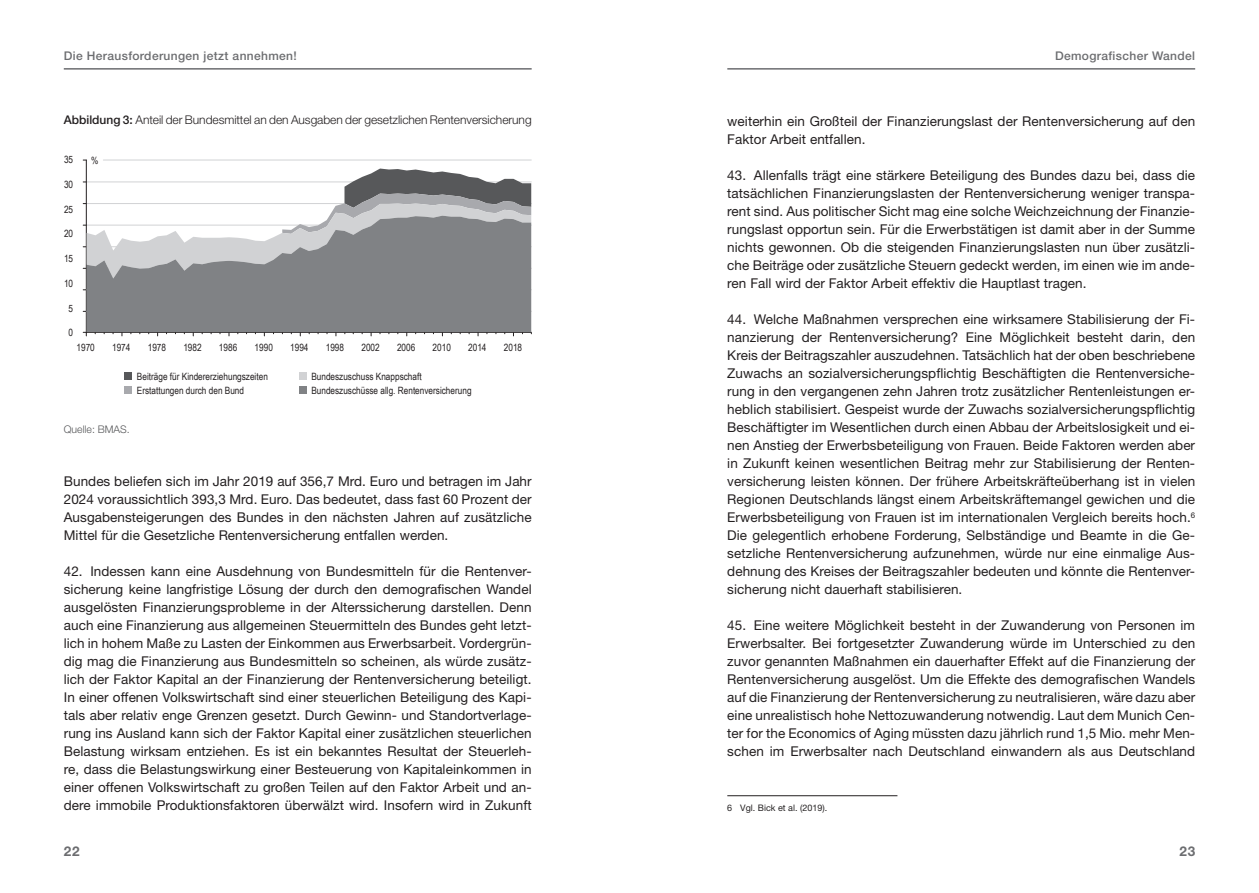
<style>
.page{position:relative;width:1259px;height:893px;background:#fff}
.page>*{position:absolute;margin:0;border:0;box-sizing:border-box;transform-origin:0 0}
.Studienfussnoten{font:13.5px/18px "Helvetica Neue LT Pro";letter-spacing:.005em;color:#231f20;text-align:justify}
.t1{font:700 13.5px "Helvetica Neue LT Pro";color:#6c6d70}
.t2{font:300 12px "Helvetica Neue LT Pro";letter-spacing:-.005em;color:#231f20}
.t3{font:500 12px "Helvetica Neue LT Pro";letter-spacing:.03em;color:#6c6d70}
.t4{font:300 10.5px "Helvetica Neue LT Pro";color:#57585a}
.t5{font:10.05px "Arial Narrow";color:#231f20}
.Studienfussnoten-2{font:9px "Helvetica Neue";color:#262324}
.s1{font-weight:500}
</style>
<div class="page">
<hr style="left:64px;top:68px;width:467px;height:2px;background:#6c6d70">
<hr style="left:727px;top:68px;width:468px;height:2px;background:#6c6d70">
<hr style="left:727px;top:795px;width:170px;height:1px;background:#231f20">
<hr style="left:103px;top:160px;width:428px;height:1px;background:#d1d2d4">
<hr style="left:86px;top:160px;width:1px;height:173px;background:#231f20">
<hr style="left:86px;top:332px;width:445px;height:1px;background:#231f20">
<div style="left:124px;top:373px;width:8px;height:7px;background:#57585a"></div>
<div style="left:300px;top:373px;width:7px;height:7px;background:#d1d2d4"></div>
<div style="left:124px;top:387px;width:8px;height:7px;background:#a8a9ad"></div>
<div style="left:300px;top:387px;width:7px;height:7px;background:#808285"></div>
<svg style="left:83px;top:169px;width:448px;height:109px"></svg>
<svg style="left:87px;top:216px;width:444px;height:116px;background:#97999b"></svg>
<p class="t3" style="left:64px;top:48px;width:235px">Die Herausforderungen jetzt annehmen!</p>
<p class="t2" style="left:64px;top:112px;width:469px"><span class="s1">Abbildung 3:</span> Anteil der Bundesmittel an den Ausgaben der gesetzlichen Rentenversicherung</p>
<p class="t5" style="left:64px;top:152px;width:11px">35</p>
<p class="t5" style="left:64px;top:177px;width:11px">30</p>
<p class="t5" style="left:64px;top:202px;width:11px">25</p>
<p class="t5" style="left:64px;top:226px;width:11px">20</p>
<p class="t5" style="left:64px;top:251px;width:11px">15</p>
<p class="t5" style="left:64px;top:276px;width:11px">10</p>
<p class="t5" style="left:69px;top:301px;width:6px">5</p>
<p class="t5" style="left:69px;top:325px;width:6px">0</p>
<p class="t5" style="left:91px;top:153px;width:9px">%</p>
<p class="t5" style="left:77px;top:340px;width:20px">1970</p>
<p class="t5" style="left:112px;top:340px;width:20px">1974</p>
<p class="t5" style="left:148px;top:340px;width:20px">1978</p>
<p class="t5" style="left:183px;top:340px;width:20px">1982</p>
<p class="t5" style="left:219px;top:340px;width:20px">1986</p>
<p class="t5" style="left:255px;top:340px;width:20px">1990</p>
<p class="t5" style="left:290px;top:340px;width:20px">1994</p>
<p class="t5" style="left:326px;top:340px;width:20px">1998</p>
<p class="t5" style="left:361px;top:340px;width:20px">2002</p>
<p class="t5" style="left:397px;top:340px;width:20px">2006</p>
<p class="t5" style="left:432px;top:340px;width:20px">2010</p>
<p class="t5" style="left:468px;top:340px;width:20px">2014</p>
<p class="t5" style="left:504px;top:340px;width:20px">2018</p>
<p class="t5" style="left:137px;top:369px;width:132px">Beiträge für Kindererziehungszeiten</p>
<p class="t5" style="left:137px;top:383px;width:109px">Erstattungen durch den Bund</p>
<p class="t4" style="left:64px;top:423px;width:67px">Quelle: BMAS.</p>
<p class="t5" style="left:311px;top:369px;width:112px">Bundeszuschuss Knappschaft</p>
<p class="t5" style="left:311px;top:383px;width:162px">Bundeszuschüsse allg. Rentenversicherung</p>
<p class="Studienfussnoten" style="left:64px;top:472px;width:469px">Bundes beliefen sich im Jahr 2019 auf 356,7 Mrd. Euro und betragen im Jahr 2024 voraussichtlich 393,3 Mrd. Euro. Das bedeutet, dass fast 60 Prozent der Ausgabensteigerungen des Bundes in den nächsten Jahren auf zusätzliche Mittel für die Gesetzliche Rentenversicherung entfallen werden.</p>
<p class="Studienfussnoten" style="left:64px;top:562px;width:469px">42. Indessen kann eine Ausdehnung von Bundesmitteln für die Rentenver&shy;sicherung keine langfristige Lösung der durch den demografischen Wandel ausgelösten Finanzierungsprobleme in der Alterssicherung darstellen. Denn auch eine Finanzierung aus allgemeinen Steuermitteln des Bundes geht letzt&shy;lich in hohem Maße zu Lasten der Einkommen aus Erwerbsarbeit. Vordergrün&shy;dig mag die Finanzierung aus Bundesmitteln so scheinen, als würde zusätz&shy;lich der Faktor Kapital an der Finanzierung der Rentenversicherung beteiligt.<br>In einer offenen Volkswirtschaft sind einer steuerlichen Beteiligung des Kapi&shy;tals aber relativ enge Grenzen gesetzt. Durch Gewinn- und Standortverlage&shy;rung ins Ausland kann sich der Faktor Kapital einer zusätzlichen steuerlichen Belastung wirksam entziehen. Es ist ein bekanntes Resultat der Steuerleh&shy;re, dass die Belastungswirkung einer Besteuerung von Kapitaleinkommen in einer offenen Volkswirtschaft zu großen Teilen auf den Faktor Arbeit und an&shy;dere immobile Produktionsfaktoren überwälzt wird. Insofern wird in Zukunft</p>
<p class="t1" style="left:64px;top:843px;width:17px">22</p>
<p class="t3" style="left:1055px;top:48px;width:142px">Demografischer Wandel</p>
<p class="Studienfussnoten" style="left:727px;top:112px;width:469px">weiterhin ein Großteil der Finanzierungslast der Rentenversicherung auf den<br>Faktor Arbeit entfallen.</p>
<p class="Studienfussnoten" style="left:727px;top:166px;width:469px">43. Allenfalls trägt eine stärkere Beteiligung des Bundes dazu bei, dass die tatsächlichen Finanzierungslasten der Rentenversicherung weniger transpa&shy;rent sind. Aus politischer Sicht mag eine solche Weichzeichnung der Finanzie&shy;rungslast opportun sein. Für die Erwerbstätigen ist damit aber in der Summe nichts gewonnen. Ob die steigenden Finanzierungslasten nun über zusätzli&shy;che Beiträge oder zusätzliche Steuern gedeckt werden, im einen wie im ande&shy;ren Fall wird der Faktor Arbeit effektiv die Hauptlast tragen.</p>
<p class="Studienfussnoten" style="left:727px;top:310px;width:469px">44. Welche Maßnahmen versprechen eine wirksamere Stabilisierung der Fi&shy;nanzierung der Rentenversicherung? Eine Möglichkeit besteht darin, den Kreis der Beitragszahler auszudehnen. Tatsächlich hat der oben beschriebene Zuwachs an sozialversicherungspflichtig Beschäftigten die Rentenversiche&shy;rung in den vergangenen zehn Jahren trotz zusätzlicher Rentenleistungen er&shy;heblich stabilisiert. Gespeist wurde der Zuwachs sozialversicherungspflichtig Beschäftigter im Wesentlichen durch einen Abbau der Arbeitslosigkeit und ei&shy;nen Anstieg der Erwerbsbeteiligung von Frauen. Beide Faktoren werden aber in Zukunft keinen wesentlichen Beitrag mehr zur Stabilisierung der Renten&shy;versicherung leisten können. Der frühere Arbeitskräfteüberhang ist in vielen Regionen Deutschlands längst einem Arbeitskräftemangel gewichen und die Erwerbsbeteiligung von Frauen ist im internationalen Vergleich bereits hoch.<sup>6<br></sup>Die gelegentlich erhobene Forderung, Selbständige und Beamte in die Ge&shy;setzliche Rentenversicherung aufzunehmen, würde nur eine einmalige Aus&shy;dehnung des Kreises der Beitragszahler bedeuten und könnte die Rentenver&shy;sicherung nicht dauerhaft stabilisieren.</p>
<p class="Studienfussnoten" style="left:727px;top:616px;width:469px">45. Eine weitere Möglichkeit besteht in der Zuwanderung von Personen im Erwerbsalter. Bei fortgesetzter Zuwanderung würde im Unterschied zu den zuvor genannten Maßnahmen ein dauerhafter Effekt auf die Finanzierung der Rentenversicherung ausgelöst. Um die Effekte des demografischen Wandels auf die Finanzierung der Rentenversicherung zu neutralisieren, wäre dazu aber eine unrealistisch hohe Nettozuwanderung notwendig. Laut dem Munich Cen&shy;ter for the Economics of Aging müssten dazu jährlich rund 1,5 Mio. mehr Men&shy;schen im Erwerbsalter nach Deutschland einwandern als aus Deutschland</p>
<p class="Studienfussnoten-2" style="left:727px;top:802px;width:101px">6 Vgl. Bick et al. (2019).</p>
<p class="t1" style="left:1179px;top:843px;width:17px">23</p>
</div>
